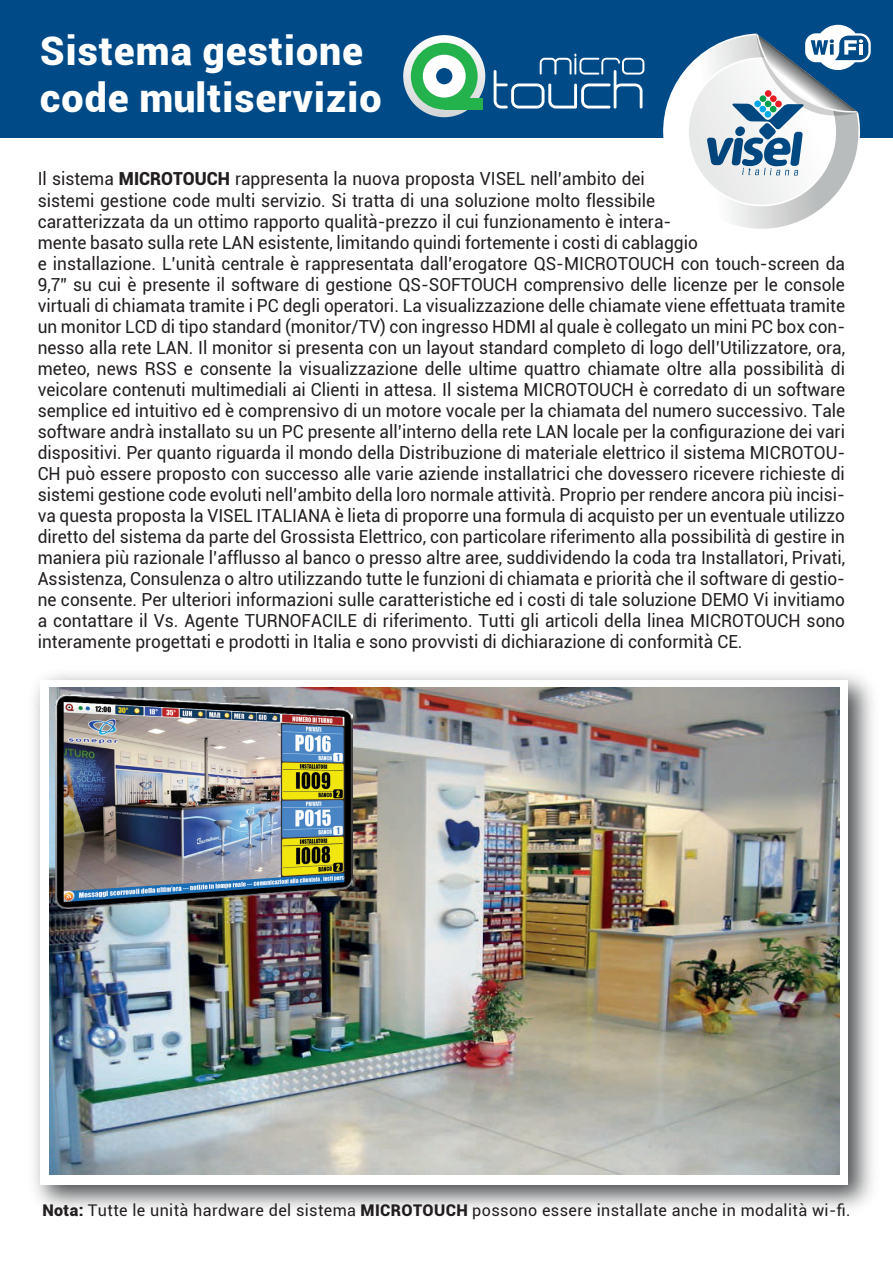
<style>
.page{position:relative;width:893px;height:1263px;background:#fff}
.page>*{position:absolute;margin:0;border:0;box-sizing:border-box;transform-origin:0 0}
.t1{font:900 39.3px/47.2px "Roboto";letter-spacing:.03em;color:#fff}
.t2{font:18px/21px "Roboto";color:#231f20;scale:.96 1}
.t3{font:16.2px "Roboto";letter-spacing:.025em;color:#231f20}
.s1{font-weight:900}
</style>
<div class="page">
<div style="left:0;top:0;width:893px;height:138px;background:#004b87"></div>
<img style="left:34px;top:674px;width:839px;height:535px">
<div style="left:40px;top:680px;width:808px;height:505px;background:#fff"></div>
<svg style="left:403px;top:35px;width:82px;height:82px;background:#e2e7e7"></svg>
<div style="left:411px;top:43px;width:67px;height:67px;background:#23b24b;border-radius:50%"></div>
<div style="left:444px;top:98px;width:38px;height:12px;background:#23b24b"></div>
<div style="left:423px;top:55px;width:43px;height:43px;background:#fff;border-radius:50%"></div>
<div style="left:436px;top:68px;width:16px;height:16px;background:#004b87;border-radius:50%"></div>
<svg style="left:494px;top:54px;width:150px;height:54px"></svg>
<svg style="left:663px;top:25px;width:208px;height:204px"></svg>
<img style="left:49px;top:687px;width:791px;height:488px">
<img style="left:56px;top:694px;width:297px;height:214px">
<h1 class="t1" style="left:40px;top:26px;width:343px">Sistema gestione code multiservizio</h1>
<p class="t2" style="left:38px;top:168px;width:843px">Il sistema <span class="s1">MICROTOUCH</span> rappresenta la nuova proposta VISEL nell’ambito dei<br>sistemi gestione code multi servizio. Si tratta di una soluzione molto flessibile<br>caratterizzata da un ottimo rapporto qualità-prezzo il cui funzionamento è intera-<br>mente basato sulla rete LAN esistente, limitando quindi fortemente i costi di cablaggio<br>e installazione. L’unità centrale è rappresentata dall’erogatore QS-MICROTOUCH con touch-screen da 9,7” su cui è presente il software di gestione QS-SOFTOUCH comprensivo delle licenze per le console virtuali di chiamata tramite i PC degli operatori. La visualizzazione delle chiamate viene effettuata tramite un monitor LCD di tipo standard (monitor/TV) con ingresso HDMI al quale è collegato un mini PC box con&shy;nesso alla rete LAN. Il monitor si presenta con un layout standard completo di logo dell’Utilizzatore, ora, meteo, news RSS e consente la visualizzazione delle ultime quattro chiamate oltre alla possibilità di veicolare contenuti multimediali ai Clienti in attesa. Il sistema MICROTOUCH è corredato di un software semplice ed intuitivo ed è comprensivo di un motore vocale per la chiamata del numero successivo. Tale software andrà installato su un PC presente all’interno della rete LAN locale per la configurazione dei vari dispositivi. Per quanto riguarda il mondo della Distribuzione di materiale elettrico il sistema MICROTOU-CH può essere proposto con successo alle varie aziende installatrici che dovessero ricevere richieste di sistemi gestione code evoluti nell’ambito della loro normale attività. Proprio per rendere ancora più incisi&shy;va questa proposta la VISEL ITALIANA è lieta di proporre una formula di acquisto per un eventuale utilizzo diretto del sistema da parte del Grossista Elettrico, con particolare riferimento alla possibilità di gestire in maniera più razionale l’afflusso al banco o presso altre aree, suddividendo la coda tra Installatori, Privati, Assistenza, Consulenza o altro utilizzando tutte le funzioni di chiamata e priorità che il software di gestio&shy;ne consente. Per ulteriori informazioni sulle caratteristiche ed i costi di tale soluzione DEMO Vi invitiamo a contattare il Vs. Agente TURNOFACILE di riferimento. Tutti gli articoli della linea MICROTOUCH sono interamente progettati e prodotti in Italia e sono provvisti di dichiarazione di conformità CE.</p>
<p class="t3" style="left:42px;top:1199px;width:809px"><span class="s1">Nota:</span> Tutte le unità hardware del sistema <span class="s1">MICROTOUCH</span> possono essere installate anche in modalità wi-fi.</p>
</div>
